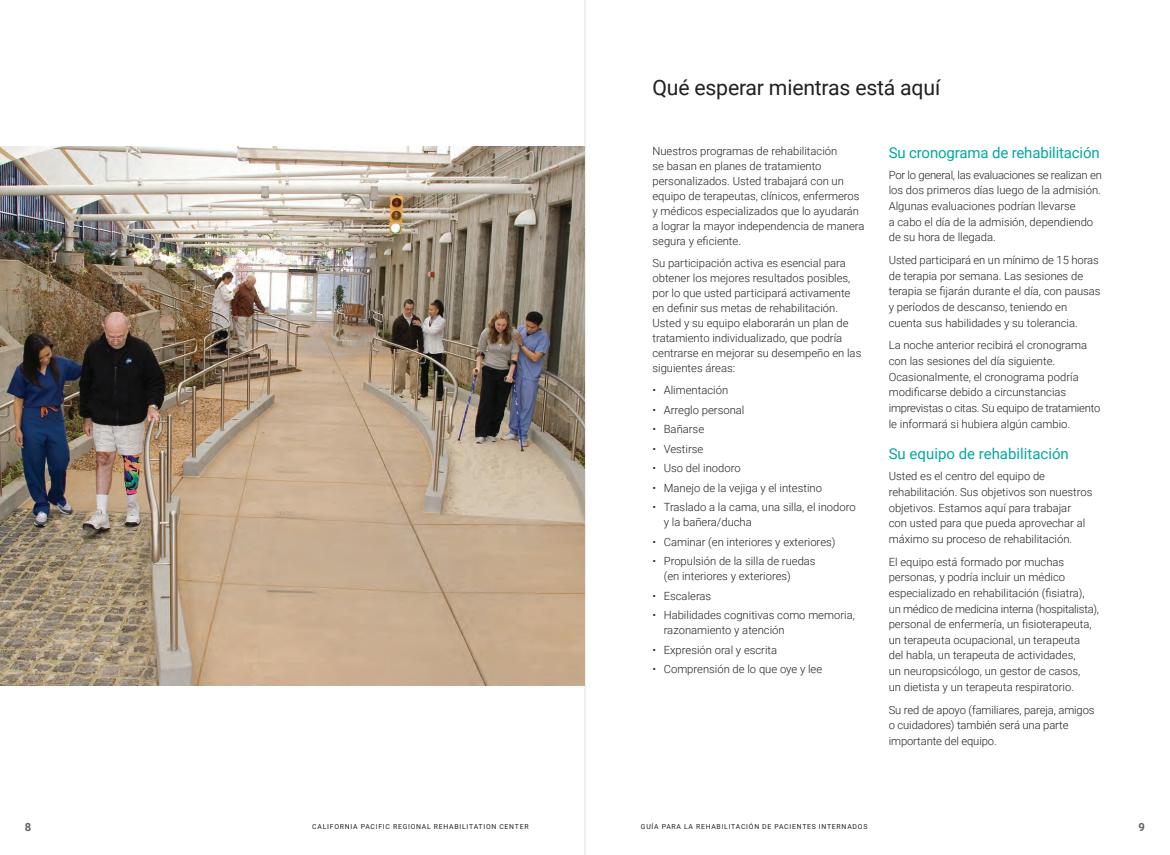
<style>
.page{position:relative;width:1170px;height:855px;background:#fff}
.page>*{position:absolute;margin:0;border:0;box-sizing:border-box;transform-origin:0 0}
.First_Heading{font:21.25px "Roboto";letter-spacing:-.01em;color:#231f20}
.Headline{font:15px "Roboto";letter-spacing:-.01em;color:#00a9a0}
.Body_Copy_Roboto_Lig{font:300 11.25px/15.6px "Roboto";color:#231f20}
.t1{font:700 11.25px "Roboto";color:#636366}
.t2{font:6.88px "Roboto";letter-spacing:.11em;color:#231f20}
</style>
<div class="page">
<hr style="left:585px;top:0;width:1px;height:855px;background:#e0e1e3">
<img style="left:0;top:146px;width:585px;height:539px">
<p class="First_Heading" style="left:652px;top:72px;width:289px">Qué esperar mientras está aquí</p>
<p class="Body_Copy_Roboto_Lig" style="left:652px;top:143px;width:213px;line-height:15px">Nuestros programas de rehabilitación<br>se basan en planes de tratamiento personalizados. Usted trabajará con un equipo de terapeutas, clínicos, enfermeros y médicos especializados que lo ayudarán a lograr la mayor independencia de manera segura y eficiente.</p>
<p class="Body_Copy_Roboto_Lig" style="left:652px;top:255px;width:210px;line-height:15px">Su participación activa es esencial para obtener los mejores resultados posibles, por lo que usted participará activamente en definir sus metas de rehabilitación.<br>Usted y su equipo elaborarán un plan de tratamiento individualizado, que podría centrarse en mejorar su desempeño en las siguientes áreas:</p>
<p class="Body_Copy_Roboto_Lig" style="left:652px;top:382px;width:77px">• Alimentación</p>
<p class="Body_Copy_Roboto_Lig" style="left:652px;top:401px;width:93px">• Arreglo personal</p>
<p class="Body_Copy_Roboto_Lig" style="left:652px;top:421px;width:53px">• Bañarse</p>
<p class="Body_Copy_Roboto_Lig" style="left:652px;top:440px;width:52px">• Vestirse</p>
<p class="Body_Copy_Roboto_Lig" style="left:652px;top:460px;width:90px">• Uso del inodoro</p>
<p class="Body_Copy_Roboto_Lig" style="left:652px;top:479px;width:171px">• Manejo de la vejiga y el intestino</p>
<p class="Body_Copy_Roboto_Lig" style="left:664px;top:499px;width:194px;line-height:15px;text-indent:-11px">• Traslado a la cama, una silla, el inodoro y la bañera/ducha</p>
<p class="Body_Copy_Roboto_Lig" style="left:652px;top:533px;width:185px">• Caminar (en interiores y exteriores)</p>
<p class="Body_Copy_Roboto_Lig" style="left:664px;top:553px;width:153px;line-height:15px;text-indent:-11px">• Propulsión de la silla de ruedas (en interiores y exteriores)</p>
<p class="Body_Copy_Roboto_Lig" style="left:652px;top:587px;width:60px">• Escaleras</p>
<p class="Body_Copy_Roboto_Lig" style="left:664px;top:607px;width:193px;line-height:15px;text-indent:-11px">• Habilidades cognitivas como memoria, razonamiento y atención</p>
<p class="Body_Copy_Roboto_Lig" style="left:652px;top:641px;width:126px">• Expresión oral y escrita</p>
<p class="Body_Copy_Roboto_Lig" style="left:652px;top:661px;width:171px">• Comprensión de lo que oye y lee</p>
<p class="Headline" style="left:889px;top:142px;width:213px">Su cronograma de rehabilitación</p>
<p class="Body_Copy_Roboto_Lig" style="left:889px;top:167px;width:215px">Por lo general, las evaluaciones se realizan en los dos primeros días luego de la admisión.<br>Algunas evaluaciones podrían llevarse<br>a cabo el día de la admisión, dependiendo de su hora de llegada.</p>
<p class="Body_Copy_Roboto_Lig" style="left:889px;top:252px;width:213px">Usted participará en un mínimo de 15 horas de terapia por semana. Las sesiones de terapia se fijarán durante el día, con pausas y períodos de descanso, teniendo en cuenta sus habilidades y su tolerancia.</p>
<p class="Body_Copy_Roboto_Lig" style="left:889px;top:337px;width:213px">La noche anterior recibirá el cronograma con las sesiones del día siguiente.<br>Ocasionalmente, el cronograma podría modificarse debido a circunstancias imprevistas o citas. Su equipo de tratamiento le informará si hubiera algún cambio.</p>
<p class="Headline" style="left:889px;top:443px;width:182px">Su equipo de rehabilitación</p>
<p class="Body_Copy_Roboto_Lig" style="left:889px;top:468px;width:205px">Usted es el centro del equipo de rehabilitación. Sus objetivos son nuestros objetivos. Estamos aquí para trabajar<br>con usted para que pueda aprovechar al máximo su proceso de rehabilitación.</p>
<p class="Body_Copy_Roboto_Lig" style="left:889px;top:553px;width:212px">El equipo está formado por muchas personas, y podría incluir un médico especializado en rehabilitación (fisiatra), un médico de medicina interna (hospitalista), personal de enfermería, un fisioterapeuta, un terapeuta ocupacional, un terapeuta<br>del habla, un terapeuta de actividades,<br>un neuropsicólogo, un gestor de casos,<br>un dietista y un terapeuta respiratorio.</p>
<p class="Body_Copy_Roboto_Lig" style="left:889px;top:701px;width:207px">Su red de apoyo (familiares, pareja, amigos o cuidadores) también será una parte importante del equipo.</p>
<p class="t1" style="left:25px;top:819px;width:8px">8</p>
<p class="t2" style="left:312px;top:821px;width:218px">CALIFORNIA PACIFIC REGIONAL REHABILITATION CENTER</p>
<p class="t2" style="left:641px;top:821px;width:228px">GUÍA PARA LA REHABILITACIÓN DE PACIENTES INTERNADOS</p>
<p class="t1" style="left:1139px;top:819px;width:8px">9</p>
</div>
